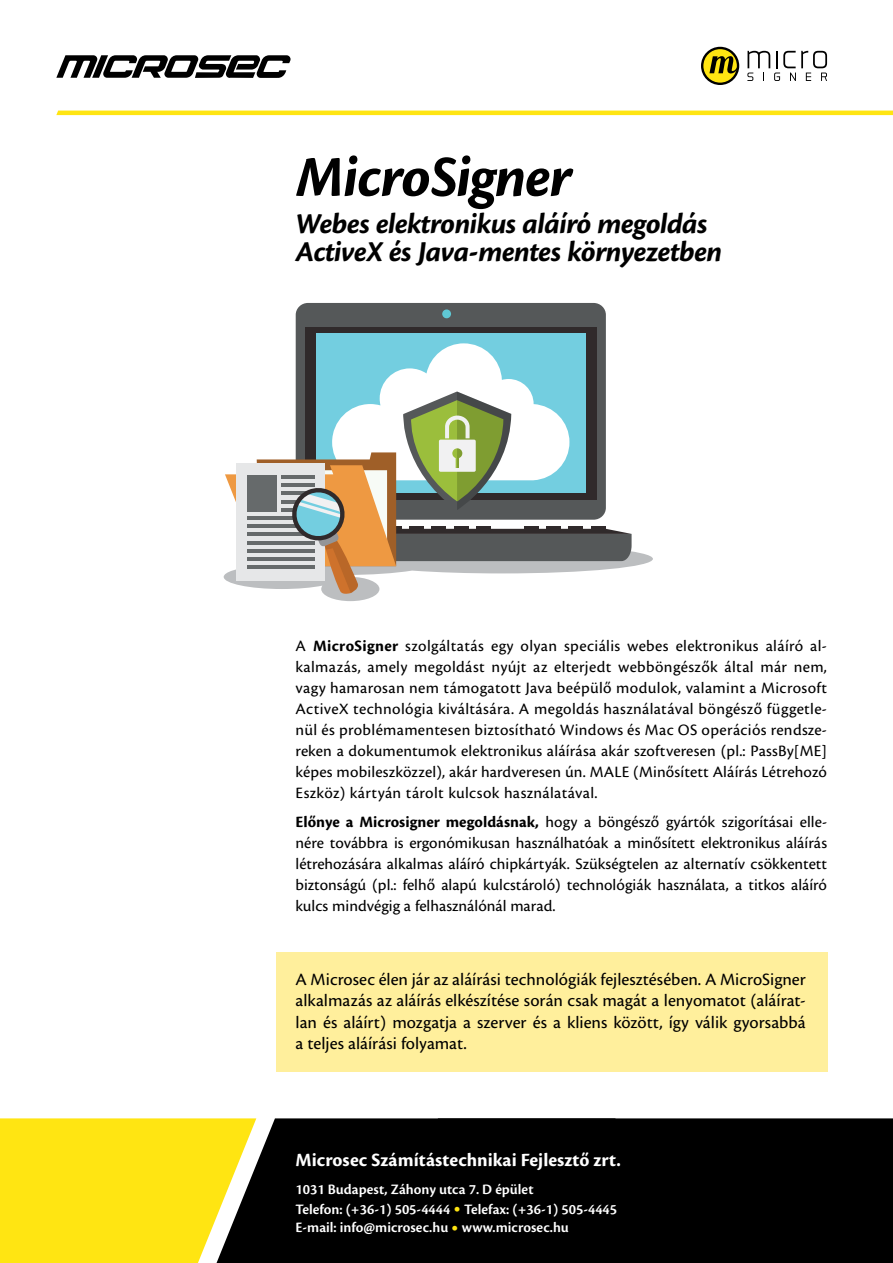
<style>
.page{position:relative;width:893px;height:1263px;background:#fff}
.page>*{position:absolute;margin:0;border:0;box-sizing:border-box;transform-origin:0 0}
.t1{font:60px "Cronos Pro Bold Capt It";letter-spacing:-.02em;color:#000}
.t2{font:30px/28.5px "Cronos Pro Bold Capt It";letter-spacing:-.02em;color:#000}
.t3{font:700 19.5px "Cronos Pro";letter-spacing:.005em;color:#fff}
.t4{font:18px/21.6px "Cronos Pro Capt";color:#000;text-align:justify}
.t5{font:16.5px/21px "Cronos Pro Capt";letter-spacing:.005em;color:#000;text-align:justify}
.t6{font:600 15px/19.5px "Cronos Pro";color:#fff}
.s1{font-family:"Cronos Pro";font-weight:700}
.s2{font-family:"Helvetica Neue LT Pro";font-weight:300;font-size:13.5px;color:#ffe512}
</style>
<div class="page">
<div style="left:276px;top:952px;width:551px;height:119px;background:#ffef9c"></div>
<div style="left:296px;top:303px;width:310px;height:217px;background:#555859;border-radius:12px"></div>
<div style="left:442px;top:309px;width:9px;height:9px;background:#5fc8d4;border-radius:50%"></div>
<div style="left:305px;top:327px;width:291px;height:172px;background:#302a2b"></div>
<div style="left:316px;top:333px;width:270px;height:160px;background:#73cee0"></div>
<svg style="left:224px;top:343px;width:429px;height:258px"></svg>
<svg style="left:56px;top:55px;width:235px;height:23px"></svg>
<hr style="left:56px;top:111px;width:837px;height:4px;background:#ffe512">
<div style="left:0;top:1118px;width:217px;height:145px;background:#ffe512"></div>
<svg style="left:217px;top:1118px;width:676px;height:145px;background:#12110a"></svg>
<div style="left:380px;top:1118px;width:236px;height:145px;background:#000"></div>
<svg style="left:747px;top:51px;width:80px;height:30px"></svg>
<svg style="left:701px;top:47px;width:38px;height:38px"></svg>
<svg style="left:703px;top:49px;width:34px;height:34px"></svg>
<svg style="left:709px;top:54px;width:29px;height:22px"></svg>
<h1 class="t1" style="left:296px;top:142px;width:278px">MicroSigner</h1>
<h2 class="t2" style="left:296px;top:210px;width:428px">Webes elektronikus aláíró megoldás<br>ActiveX és Java-mentes környezetben</h2>
<p class="t5" style="left:296px;top:635px;width:533px">A <span class="s1">MicroSigner</span> szolgáltatás egy olyan speciális webes elektronikus aláíró al&shy;kalmazás, amely megoldást nyújt az elterjedt webböngészők által már nem, vagy hamarosan nem támogatott Java beépülő modulok, valamint a Microsoft ActiveX technológia kiváltására. A megoldás használatával böngésző függetle&shy;nül és problémamentesen biztosítható Windows és Mac OS operációs rendsze&shy;reken a dokumentumok elektronikus aláírása akár szoftveresen (pl.: PassBy[ME] képes mobileszközzel), akár hardveresen ún. MALE (Minősített Aláírás Létrehozó Eszköz) kártyán tárolt kulcsok használatával.</p>
<p class="t5" style="left:296px;top:812px;width:533px"><span class="s1">Előnye a Microsigner megoldásnak,</span> hogy a böngésző gyártók szigorításai elle&shy;nére továbbra is ergonómikusan használhatóak a minősített elektronikus aláírás létrehozására alkalmas aláíró chipkártyák. Szükségtelen az alternatív csökkentett biztonságú (pl.: felhő alapú kulcstároló) technológiák használata, a titkos aláíró kulcs mindvégig a felhasználónál marad.</p>
<p class="t4" style="left:296px;top:968px;width:512px">A Microsec élen jár az aláírási technológiák fejlesztésében. A MicroSigner alkalmazás az aláírás elkészítése során csak magát a lenyomatot (aláírat&shy;lan és aláírt) mozgatja a szerver és a kliens között, így válik gyorsabbá a teljes aláírási folyamat.</p>
<p class="t3" style="left:296px;top:1149px;width:327px">Microsec Számítástechnikai Fejlesztő zrt.</p>
<p class="t6" style="left:296px;top:1180px;width:323px">1031 Budapest, Záhony utca 7. D épület<br>Telefon: (+36-1) 505-4444 <span class="s2">•</span> Telefax: (+36-1) 505-4445</p>
<p class="t6" style="left:296px;top:1217px;width:275px">E-mail: info@microsec.hu <sub>•</sub> www.microsec.hu</p>
</div>
